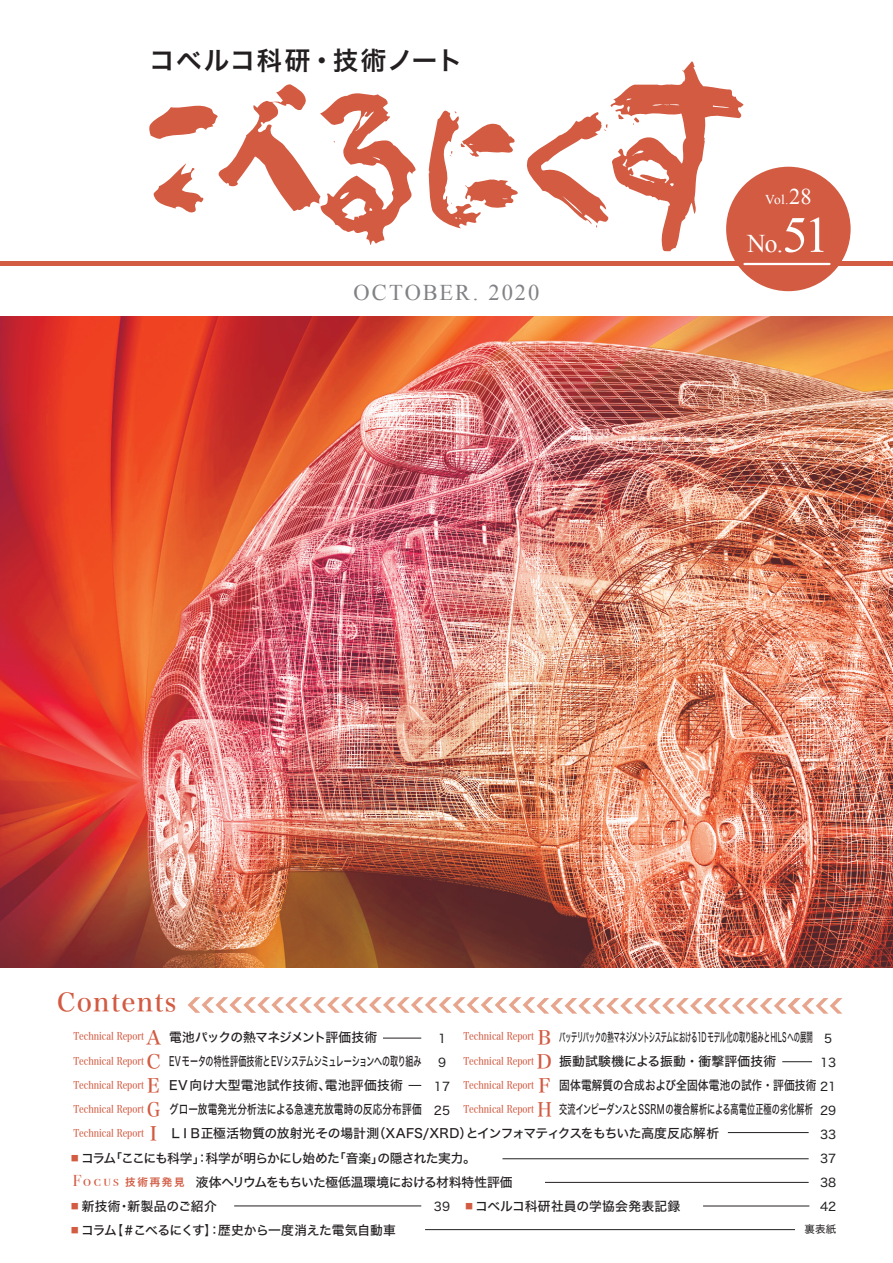
<style>
.page{position:relative;width:893px;height:1263px;background:#fff}
.page>*{position:absolute;margin:0;border:0;box-sizing:border-box;transform-origin:0 0}
.t1{font:25.5px "Hira Kaku Std W6";letter-spacing:.05em;color:#231f20}
.t2{font:25.5px "Hira Min Std W5";letter-spacing:.05em;color:#d25b42}
.t3{font:25.5px "Times New Roman";color:#fff}
.t4{font:22.5px "Times New Roman";letter-spacing:.09em;color:#808285}
.t5{font:19.5px "Hira Min Std W5";color:#d25b42}
.t6{font:13.5px "Times New Roman";color:#fff}
.t7{font:12.75px/24px "Hira Kaku Std W5";color:#231f20}
.t8{font:12.75px/24px "Hira Kaku Std W5";color:#231f20;scale:.5 1}
.t9{font:12.75px "Hira Kaku Std W5";letter-spacing:-.025em;color:#231f20}
.t10{font:12.75px "Hira Kaku Std W5";letter-spacing:.025em;color:#231f20}
.t11{font:12px/24px "Hira Kaku Std W4";letter-spacing:.01em;color:#231f20;text-align:center}
.t12{font:10.5px "Hira Min Std W5";color:#d25b42;scale:.8 1}
.t13{font:10.5px "Hira Kaku Std W4";color:#231f20}
.s1{font-size:22.5px}
.s2{font-size:51px}
.s3{font-size:19.5px}
.s4{font-family:"Hira Kaku Std W4";font-size:12px}
.s5{font-family:"Shin Go Pro De";font-weight:700;color:#d25b42}
.s6{font-family:"Hira Kaku Std W1"}
.s7{font-family:"Bodoni Svty Two SCITCTT";font-size:15.75px;color:#d25b42}
.s8{font-family:"Hira Kaku Std W6";font-size:10.5px;color:#d25b42}
</style>
<div class="page">
<hr style="left:0;top:262px;width:893px;height:4px;background:#d25b42">
<div style="left:726px;top:167px;width:125px;height:124px;background:#d25b42;border-radius:50%"></div>
<svg style="left:149px;top:84px;width:267px;height:161px"></svg>
<svg style="left:429px;top:61px;width:316px;height:192px"></svg>
<hr style="left:744px;top:263px;width:85px;height:2px;background:#fff">
<img style="left:0;top:316px;width:893px;height:651px">
<svg style="left:188px;top:997px;width:654px;height:17px"></svg>
<hr style="left:545px;top:1182px;width:264px;height:1px;background:#231f20">
<hr style="left:502px;top:1158px;width:307px;height:1px;background:#231f20">
<hr style="left:728px;top:1132px;width:81px;height:1px;background:#231f20">
<hr style="left:383px;top:1038px;width:38px;height:1px;background:#231f20">
<svg style="left:408px;top:1085px;width:13px;height:1px"></svg>
<hr style="left:782px;top:1061px;width:30px;height:1px;background:#231f20">
<hr style="left:703px;top:1206px;width:106px;height:1px;background:#231f20">
<hr style="left:425px;top:1229px;width:370px;height:1px;background:#231f20">
<hr style="left:234px;top:1206px;width:187px;height:1px;background:#231f20">
<h1 class="t1" style="left:149px;top:40px;width:315px">コベルコ科研・技術ノート</h1>
<h2 class="t4" style="left:353px;top:277px;width:188px">OCTOBER. 2020</h2>
<p class="t6" style="left:765px;top:190px;width:48px">Vol.<span class="s1">28</span></p>
<h1 class="t3" style="left:747px;top:226px;width:84px">No.<span class="s2">51</span></h1>
<h1 class="t2" style="left:57px;top:984px;width:121px">Contents</h1>
<p class="t7" style="left:169px;top:1026px;width:551px">電池パックの熱マネジメント評価技術<br>EVモータの特性評価技術とEVシステムシミュレーションへの取り組み<br>EV向け大型電池試作技術、電池評価技術<br>グロー放電発光分析法による急速充放電時の反応分布評価<br>ＬＩＢ正極活物質の放射光その場計測（XAFS/XRD）とインフォマティクスをもちいた高度反応解析</p>
<p class="t12" style="left:74px;top:1029px;width:111px">Technical Report <span class="s3">A</span></p>
<p class="t12" style="left:74px;top:1053px;width:111px">Technical Report <span class="s3">C</span></p>
<p class="t12" style="left:74px;top:1077px;width:110px">Technical Report <span class="s3">E</span></p>
<p class="t12" style="left:74px;top:1101px;width:110px">Technical Report <span class="s3">G</span></p>
<h3 class="t5" style="left:150px;top:1120px;width:9px">I</h3>
<p class="t12" style="left:463px;top:1029px;width:111px">Technical Report <span class="s3">B</span></p>
<p class="t12" style="left:463px;top:1053px;width:112px">Technical Report <span class="s3">D</span></p>
<p class="t12" style="left:463px;top:1077px;width:110px">Technical Report <span class="s3">F</span></p>
<p class="t12" style="left:463px;top:1101px;width:112px">Technical Report <span class="s3">H</span></p>
<p class="t8" style="left:559px;top:1026px;width:556px">バッテリパックの熱マネジメントシステムにおける1D モデル化の取り組みとHILS への展開<br>振動試験機による振動・衝撃評価技術<br>固体電解質の合成および全固体電池の試作・評価技術 <span class="s4">21</span>交流インピーダンスとSSRMの複合解析による高電位正極の劣化解析</p>
<p class="t11" style="left:820px;top:1026px;width:18px">5<br>13</p>
<p class="t11" style="left:820px;top:1098px;width:18px;text-align:justify">29<br>33<br>37<br>38<br>42</p>
<p class="t13" style="left:805px;top:1221px;width:33px">裏表紙</p>
<p class="t11" style="left:434px;top:1026px;width:18px">1<br>9<br>17<br>25</p>
<p class="t12" style="left:74px;top:1125px;width:90px">Technical Report</p>
<p class="t9" style="left:69px;top:1148px;width:409px"><span class="s5">■</span>コラム「ここにも科学」：科学が明らかにし始めた「音楽」の隠された実力。</p>
<p class="t10" style="left:69px;top:1196px;width:150px"><span class="s5">■</span>新技術・新製品のご紹介</p>
<p class="t7" style="left:69px;top:1218px;width:329px"><span class="s5">■</span>コラム<span class="s6">【</span>＃こべるにくす<span class="s6">】</span>：歴史から一度消えた電気自動車</p>
<p class="t7" style="left:73px;top:1170px;width:441px"><span class="s7">Fo cus</span> <span class="s8">技術再発見</span> 液体ヘリウムをもちいた極低温環境における材料特性評価</p>
<p class="t10" style="left:463px;top:1197px;width:219px"><span class="s5">■</span>コベルコ科研社員の学協会発表記録</p>
<p class="t11" style="left:434px;top:1194px;width:18px">39</p>
</div>
